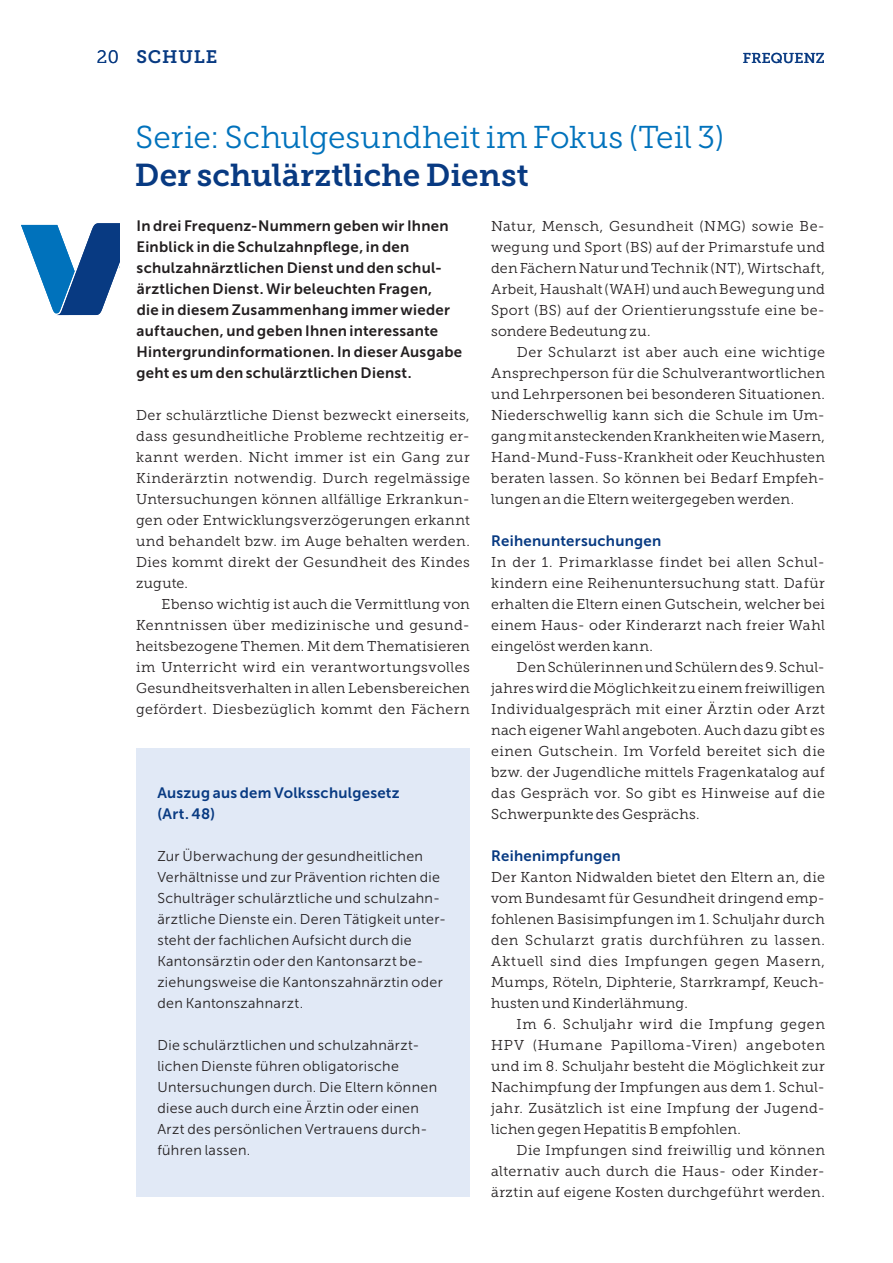
<style>
.page{position:relative;width:893px;height:1263px;background:#fff}
.page>*{position:absolute;margin:0;border:0;box-sizing:border-box;transform-origin:0 0}
.t1{font:31.5px "Museo Slab 300";color:#0072bc}
.t2{font:31.5px "Museo Slab 700";color:#083a82}
.t3{font:18px "Museo Slab 700";letter-spacing:.05em;color:#083a82}
.t4{font:15px/21px "Museo Sans 700";letter-spacing:.02em;color:#231f20}
.t5{font:15px/21px "Museo Sans 700";letter-spacing:.02em;color:#083a82}
.t6{font:14.25px/21px "Museo Slab 300";letter-spacing:.025em;color:#231f20}
.t7{font:14.25px/21px "Museo Sans 300";letter-spacing:.025em;color:#231f20}
.t8{font:14.25px "Museo Slab 500";letter-spacing:.02em;color:#083a82}
.s1{font-family:"Museo Slab 300"}
</style>
<div class="page">
<svg style="left:21px;top:223px;width:98px;height:92px"></svg>
<div style="left:136px;top:748px;width:334px;height:449px;background:#e1e9f6"></div>
<p class="t3" style="left:97px;top:47px;width:122px"><span class="s1">20</span> SCHULE</p>
<p class="t8" style="left:743px;top:50px;width:84px">FREQUENZ</p>
<h1 class="t1" style="left:136px;top:120px;width:590px">Serie: Schulgesundheit im Fokus (Teil 3)</h1>
<h1 class="t2" style="left:135px;top:157px;width:395px">Der schulärztliche Dienst</h1>
<p class="t4" style="left:136px;top:215px;width:327px">In drei Frequenz-Nummern geben wir Ihnen Einblick in die Schulzahnpflege, in den schulzahnärztlichen Dienst und den schul&shy;ärztlichen Dienst. Wir beleuchten Fragen,<br>die in diesem Zusammenhang immer wieder auftauchen, und geben Ihnen interessante Hintergrundinformationen. In dieser Ausgabe geht es um den schulärztlichen Dienst.</p>
<p class="t6" style="left:136px;top:405px;width:335px">Der schulärztliche Dienst bezweckt einerseits, dass gesundheitliche Probleme rechtzeitig er&shy;kannt werden. Nicht immer ist ein Gang zur Kinderärztin notwendig. Durch regelmässige Untersuchungen können allfällige Erkrankun&shy;gen oder Entwicklungsverzögerungen erkannt und behandelt bzw. im Auge behalten werden.<br>Dies kommt direkt der Gesundheit des Kindes zugute.</p>
<p class="t6" style="left:136px;top:594px;width:335px;text-align:justify;text-indent:26px">Ebenso wichtig ist auch die Vermittlung von Kenntnissen über medizinische und gesund&shy;heitsbezogene Themen. Mit dem Thematisieren im Unterricht wird ein verantwortungsvolles Gesundheitsverhalten in allen Lebensbereichen gefördert. Diesbezüglich kommt den Fächern</p>
<p class="t6" style="left:491px;top:216px;width:335px">Natur, Mensch, Gesundheit (NMG) sowie Be-- wegung und Sport (BS) auf der Primarstufe und den Fächern Natur und Technik (NT), Wirtschaft, Arbeit, Haushalt (WAH) und auch Bewegung und Sport (BS) auf der Orientierungsstufe eine be&shy;sondere Bedeutung zu.</p>
<p class="t6" style="left:491px;top:342px;width:335px;text-indent:26px">Der Schularzt ist aber auch eine wichtige Ansprechperson für die Schulverantwortlichen und Lehrpersonen bei besonderen Situationen.<br>Niederschwellig kann sich die Schule im Um&shy;gang mit ansteckenden Krankheiten wie Masern, Hand-Mund-Fuss-Krankheit oder Keuchhusten beraten lassen. So können bei Bedarf Empfeh&shy;lungen an die Eltern weitergegeben werden.</p>
<p class="t5" style="left:491px;top:530px;width:172px">Reihenuntersuchungen</p>
<p class="t6" style="left:491px;top:552px;width:335px">In der 1. Primarklasse findet bei allen Schul&shy;kindern eine Reihenuntersuchung statt. Dafür erhalten die Eltern einen Gutschein, welcher bei einem Haus- oder Kinderarzt nach freier Wahl eingelöst werden kann.</p>
<p class="t6" style="left:491px;top:657px;width:335px;text-align:justify;text-indent:26px">Den Schülerinnen und Schülern des 9. Schul&shy;jahres wird die Möglichkeit zu einem freiwilligen Individualgespräch mit einer Ärztin oder Arzt nach eigener Wahl angeboten. Auch dazu gibt es einen Gutschein. Im Vorfeld bereitet sich die bzw. der Jugendliche mittels Fragenkatalog auf das Gespräch vor. So gibt es Hinweise auf die Schwerpunkte des Gesprächs.</p>
<p class="t5" style="left:491px;top:845px;width:131px">Reihenimpfungen</p>
<p class="t6" style="left:491px;top:867px;width:335px;text-align:justify">Der Kanton Nidwalden bietet den Eltern an, die vom Bundesamt für Gesundheit dringend emp&shy;fohlenen Basisimpfungen im 1. Schuljahr durch den Schularzt gratis durchführen zu lassen.<br>Aktuell sind dies Impfungen gegen Masern, Mumps, Röteln, Diphterie, Starrkrampf, Keuch&shy;husten und Kinderlähmung.</p>
<p class="t6" style="left:491px;top:1014px;width:335px;text-indent:26px">Im 6. Schuljahr wird die Impfung gegen HPV (Humane Papilloma-Viren) angeboten und im 8. Schuljahr besteht die Möglichkeit zur Nachimpfung der Impfungen aus dem 1. Schul&shy;jahr. Zusätzlich ist eine Impfung der Jugend&shy;lichen gegen Hepatitis B empfohlen.</p>
<p class="t6" style="left:491px;top:1140px;width:335px;text-indent:26px">Die Impfungen sind freiwillig und können alternativ auch durch die Haus- oder Kinder&shy;ärztin auf eigene Kosten durchgeführt werden.</p>
<p class="t5" style="left:157px;top:782px;width:244px">Auszug aus dem Volksschulgesetz (Art. 48)</p>
<p class="t7" style="left:157px;top:846px;width:290px">Zur Überwachung der gesundheitlichen Verhältnisse und zur Prävention richten die Schulträger schulärztliche und schulzahn&shy;ärztliche Dienste ein. Deren Tätigkeit unter&shy;steht der fachlichen Aufsicht durch die Kantonsärztin oder den Kantonsarzt be-- ziehungsweise die Kantonszahnärztin oder den Kantonszahnarzt.</p>
<p class="t7" style="left:157px;top:1035px;width:282px">Die schulärztlichen und schulzahnärzt&shy;lichen Dienste führen obligatorische Untersuchungen durch. Die Eltern können diese auch durch eine Ärztin oder einen Arzt des persönlichen Vertrauens durch&shy;führen lassen.</p>
</div>
